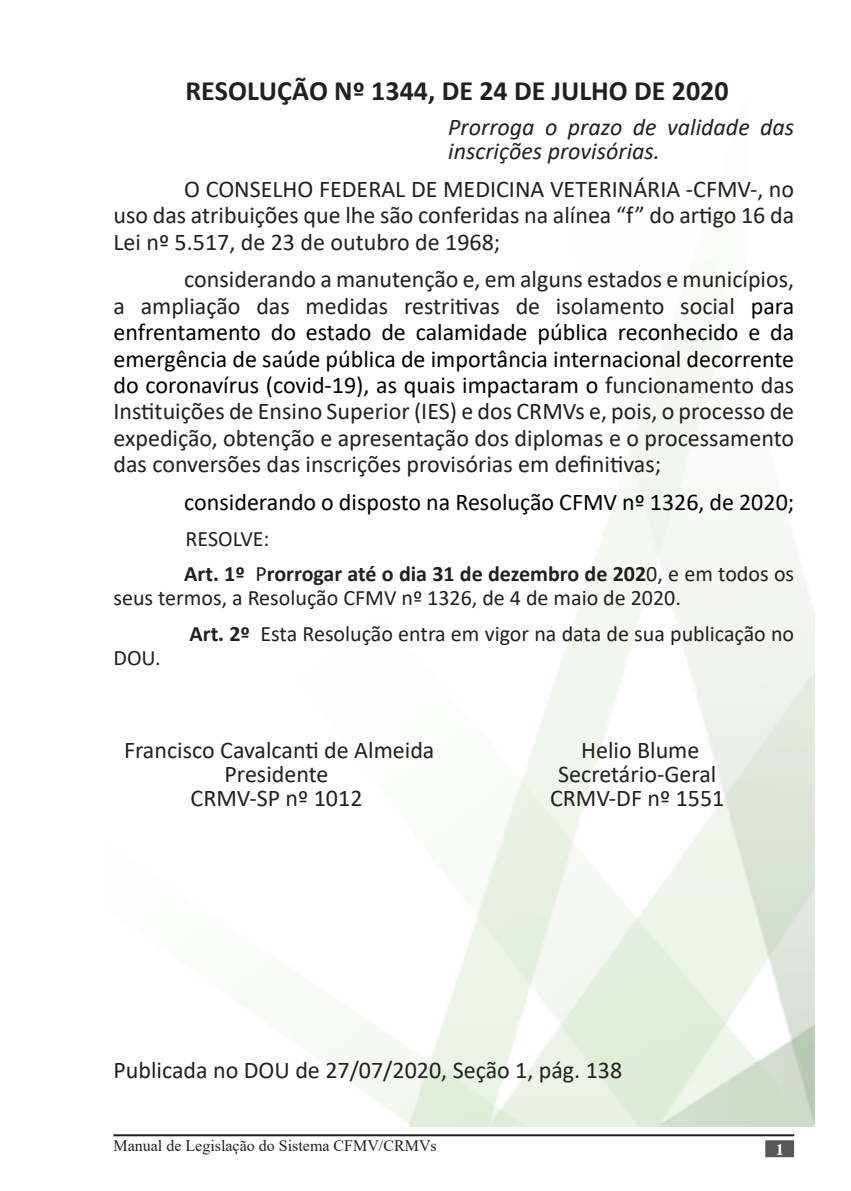
<style>
.page{position:relative;width:851px;height:1191px;background:#fff}
.page>*{position:absolute;margin:0;border:0;box-sizing:border-box;transform-origin:0 0}
.Default{font:700 28px "Calibri";color:#231f20}
.t1{font:24px/26.4px "Calibri";color:#231f20;text-align:justify}
.t2{font:24px "Calibri";color:#000}
.Default-2{font:italic 24px/24px "Calibri";color:#231f20}
.t3{font:22px/24.2px "Calibri";color:#231f20}
.t4{font:16px "Times New Roman";color:#231f20}
.Apresentação{font:700 16px "Times";color:#fff}
.s1{color:#000}
.s2{font-weight:700}
</style>
<div class="page">
<hr style="left:113px;top:1134px;width:681px;height:2px;background:#231f20">
<div style="left:765px;top:1140px;width:28px;height:17px;background:#57585a;border:2px solid #57585a"></div>
<p class="Default" style="left:185px;top:71px;width:544px">RESOLUÇÃO Nº 1344, DE 24 DE JULHO DE 2020</p>
<p class="Default-2" style="left:448px;top:114px;width:347px">Prorroga o prazo de validade das inscrições provisórias.</p>
<p class="t1" style="left:113px;top:175px;width:682px;text-indent:71px">O CONSELHO FEDERAL DE MEDICINA VETERINÁRIA -CFMV-, no uso das atribuições que lhe são conferidas na alínea “f” do artigo 16 da Lei nº 5.517, de 23 de outubro de 1968;</p>
<p class="t1" style="left:113px;top:265px;width:682px;text-indent:71px">considerando a manutenção e, em alguns estados e municípios, a ampliação das medidas restritivas de isolamento social <span class="s1">para enfrentamento do estado de calamidade pública reconhecido e da emergência de saúde pública de importância internacional decorrente do coronavírus (covid-19), as quais impactaram o</span> funcionamento das Instituições de Ensino Superior (IES) e dos CRMVs e, pois, o processo de expedição, obtenção e apresentação dos diplomas e o processamento das conversões das inscrições provisórias em definitivas;</p>
<p class="t2" style="left:184px;top:485px;width:611px">considerando o disposto na Resolução CFMV nº 1326, de 2020;</p>
<p class="t3" style="left:185px;top:525px;width:85px">RESOLVE:</p>
<p class="t3" style="left:113px;top:561px;width:682px;text-indent:71px"><span class="s2">Art. 1º</span> P<span class="s2">rorrogar até o dia 31 de dezembro de 202</span>0, e em todos os seus termos, a Resolução CFMV nº 1326, de 4 de maio de 2020.</p>
<p class="t3" style="left:189px;top:621px;width:606px"><span class="s2">Art. 2º</span> Esta Resolução entra em vigor na data de sua publicação no</p>
<p class="t3" style="left:113px;top:645px;width:49px">DOU.</p>
<p class="t1" style="left:124px;top:736px;width:312px">Francisco Cavalcanti de Almeida</p>
<p class="t1" style="left:224px;top:760px;width:105px">Presidente</p>
<p class="t1" style="left:190px;top:784px;width:173px">CRMV-SP nº 1012</p>
<p class="t1" style="left:581px;top:736px;width:120px">Helio Blume</p>
<p class="t1" style="left:558px;top:760px;width:160px">Secretário-Geral</p>
<p class="t1" style="left:550px;top:784px;width:176px">CRMV-DF nº 1551</p>
<p class="t1" style="left:113px;top:1056px;width:510px">Publicada no DOU de 27/07/2020, Seção 1, pág. 138</p>
<p class="t4" style="left:113px;top:1134px;width:325px">Manual de Legislação do Sistema CFMV/CRMVs</p>
<p class="Apresentação" style="left:775px;top:1140px;width:9px">1</p>
</div>
